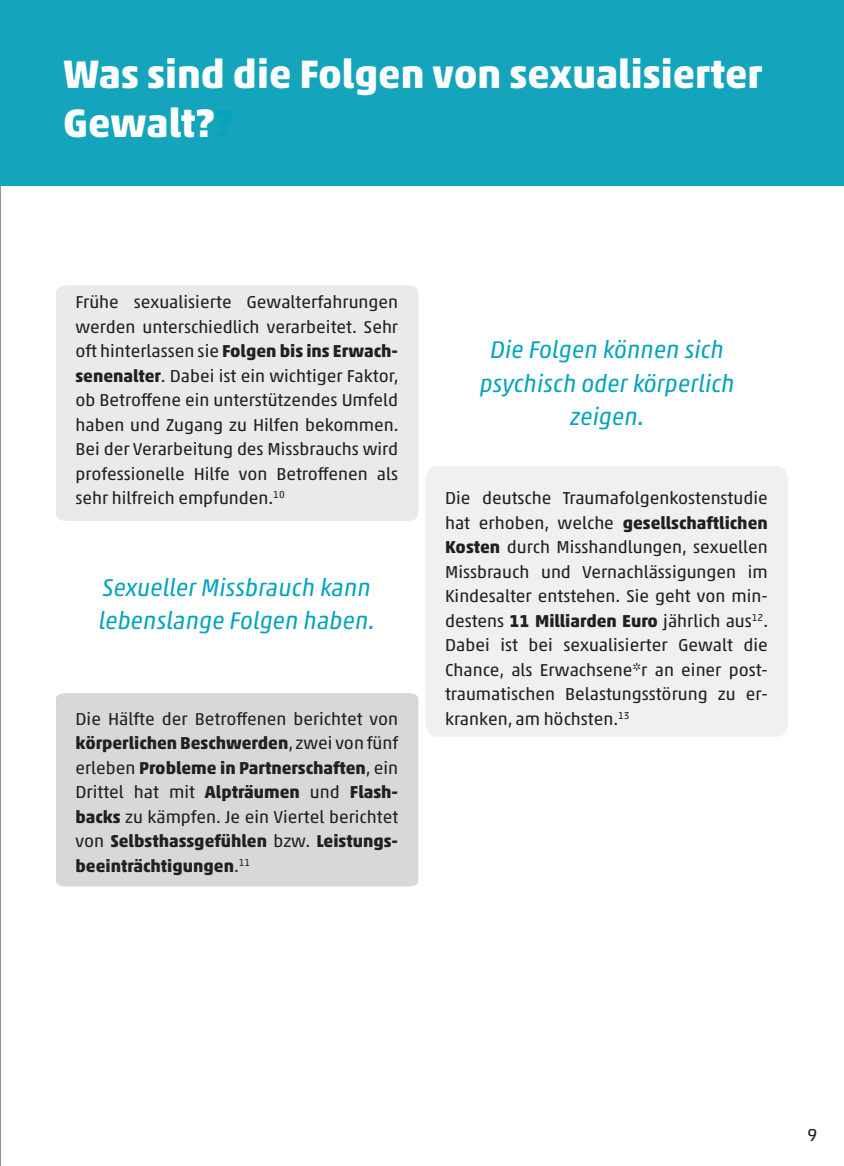
<style>
.page{position:relative;width:844px;height:1166px;background:#fff}
.page>*{position:absolute;margin:0;border:0;box-sizing:border-box;transform-origin:0 0}
.t1{font:700 40.25px/49px "Akko Pro";color:#fff}
.t2{font:italic 24.5px/33.2px "Akko Pro";color:#06a4bc;text-align:center}
.t3{font:17.5px/24.5px "Akko Pro";color:#231f20;text-align:justify}
.t4{font:700 17.5px/24.5px "Akko Pro";color:#231f20;text-align:justify}
.s1{color:#06a4bc}
.s2{font-weight:700}
.s3{font-weight:400}
</style>
<div class="page">
<hr style="left:0;top:0;width:1px;height:1166px;background:#231f20">
<div style="left:0;top:0;width:843px;height:186px;background:#14a4bc"></div>
<div style="left:56px;top:285px;width:362px;height:236px;background:#e8ebe8"></div>
<div style="left:56px;top:693px;width:362px;height:193px;background:#d6d9d8"></div>
<div style="left:426px;top:466px;width:361px;height:271px;background:#eff0f0"></div>
<h1 class="t1" style="left:63px;top:49px;width:700px">Was sind die Folgen von sexualisierter<br>Gewalt?<span class="s1">?</span></h1>
<p class="t3" style="left:75px;top:290px;width:324px">Frühe sexualisierte Gewalterfahrungen werden unterschiedlich verarbeitet. Sehr oft hinterlassen sie <span class="s2">Folgen bis ins Erwach&shy;senenalter</span>. Dabei ist ein wichtiger Faktor, ob Betroffene ein unterstützendes Umfeld haben und Zugang zu Hilfen bekommen.<br>Bei der Verarbeitung des Missbrauchs wird professionelle Hilfe von Betroffenen als sehr hilfreich empfunden.<sup>10</sup></p>
<h2 class="t2" style="left:99px;top:571px;width:278px;text-align:left">Sexueller Missbrauch kann lebenslange Folgen haben.</h2>
<p class="t4" style="left:75px;top:706px;width:324px"><span class="s3">Die Hälfte der Betroffenen berichtet von </span>körperlichen Beschwerden<span class="s3">, zwei von fünf erleben</span> Probleme in Partnerschaften<span class="s3">, ein Drittel hat mit</span> Alpträumen <span class="s3">und</span> Flash&shy;backs <span class="s3">zu kämpfen. Je ein Viertel berichtet von</span> Selbsthassgefühlen <span class="s3">bzw.</span> Leistungs&shy;beeinträchtigungen<span class="s3">.</span><sup>11</sup></p>
<h2 class="t2" style="left:479px;top:333px;width:256px">Die Folgen können sich psychisch oder körperlich zeigen.</h2>
<p class="t3" style="left:445px;top:486px;width:324px">Die deutsche Traumafolgenkostenstudie hat erhoben, welche <span class="s2">gesellschaftlichen Kosten</span> durch Misshandlungen, sexuellen Missbrauch und Vernachlässigungen im Kindesalter entstehen. Sie geht von min&shy;destens <span class="s2">11 Milliarden Euro</span> jährlich aus<sup>12</sup>.<br>Dabei ist bei sexualisierter Gewalt die Chance, als Erwachsene*r an einer post&shy;traumatischen Belastungsstörung zu er&shy;kranken, am höchsten.<sup>13</sup></p>
<p class="t3" style="left:807px;top:1123px;width:11px">9</p>
</div>
